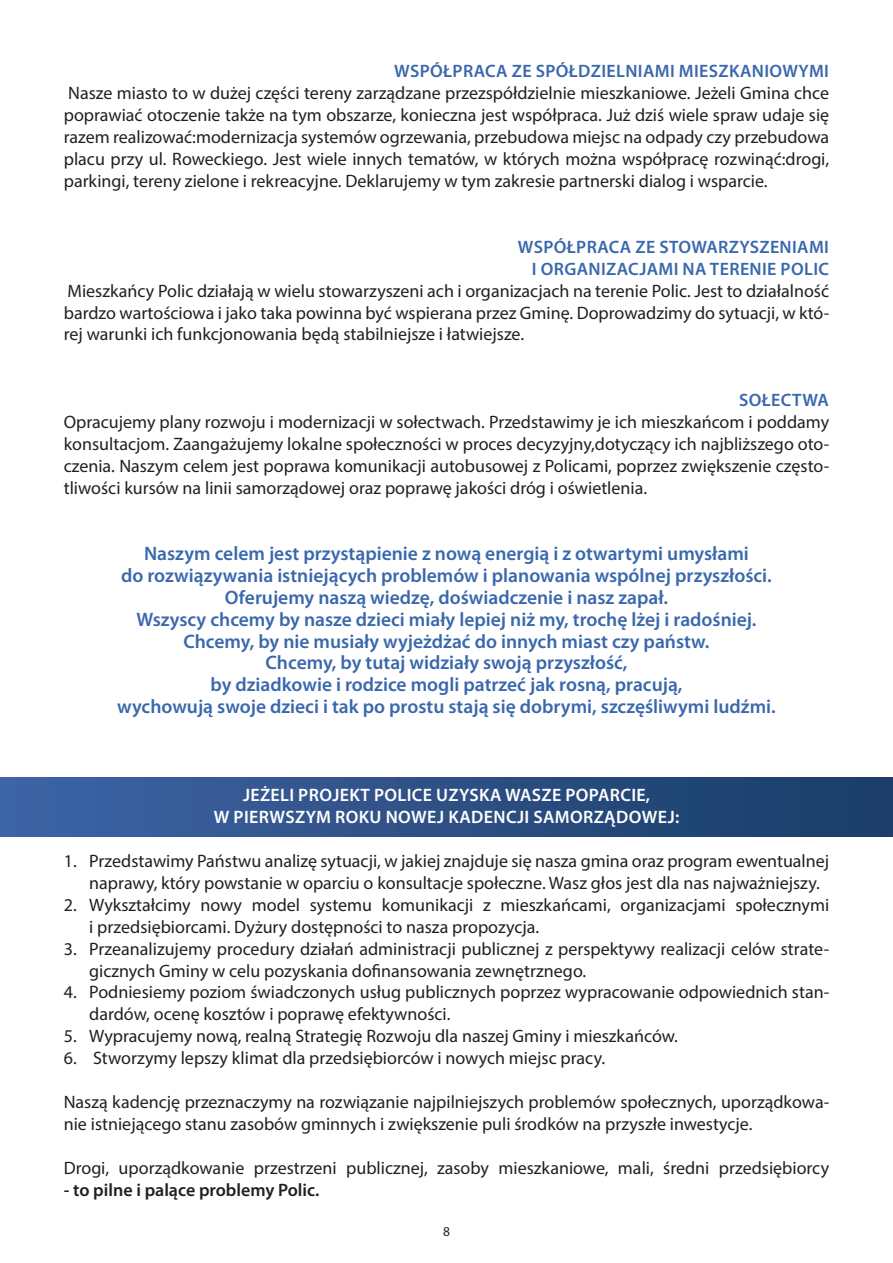
<style>
.page{position:relative;width:893px;height:1263px;background:#fff}
.page>*{position:absolute;margin:0;border:0;box-sizing:border-box;transform-origin:0 0}
.t1{font:600 19.5px "Myriad Pro";color:#3a68ad}
.t2{font:18px/21.9px "Myriad Pro";color:#231f20}
.akapit{font:600 18px "Myriad Pro";letter-spacing:.02em;color:#3a68ad}
.akapit-2{font:600 18px "Myriad Pro";letter-spacing:.02em;color:#fff}
.t3{font:600 18px "Myriad Pro";color:#231f20}
.t4{font:13.5px "Myriad Pro";color:#231f20}
</style>
<div class="page">
<div style="left:0;top:777px;width:893px;height:60px;background:linear-gradient(to right,#3f64a5,#1a3d66)"></div>
<p class="akapit" style="left:394px;top:60px;width:436px">WSPÓŁPRACA ZE SPÓŁDZIELNIAMI MIESZKANIOWYMI</p>
<p class="t2" style="left:64px;top:82px;width:767px;text-align:justify">Nasze miasto to w dużej części tereny zarządzane przezspółdzielnie mieszkaniowe. Jeżeli Gmina chce poprawiać otoczenie także na tym obszarze, konieczna jest współpraca. Już dziś wiele spraw udaje się razem realizować:modernizacja systemów ogrzewania, przebudowa miejsc na odpady czy przebudowa placu przy ul. Roweckiego. Jest wiele innych tematów, w których można współpracę rozwinąć:drogi, parkingi, tereny zielone i rekreacyjne. Deklarujemy w tym zakresie partnerski dialog i wsparcie.</p>
<p class="akapit" style="left:518px;top:235px;width:313px">WSPÓŁPRACA ZE STOWARZYSZENIAMI</p>
<p class="akapit" style="left:532px;top:257px;width:299px">I ORGANIZACJAMI NA TERENIE POLIC</p>
<p class="t2" style="left:64px;top:279px;width:767px;text-align:justify">Mieszkańcy Polic działają w wielu stowarzyszeni ach i organizacjach na terenie Polic. Jest to działalność bardzo wartościowa i jako taka powinna być wspierana przez Gminę. Doprowadzimy do sytuacji, w któ&shy;rej warunki ich funkcjonowania będą stabilniejsze i łatwiejsze.</p>
<p class="akapit" style="left:739px;top:389px;width:91px">SOŁECTWA</p>
<p class="t2" style="left:64px;top:411px;width:767px;text-align:justify">Opracujemy plany rozwoju i modernizacji w sołectwach. Przedstawimy je ich mieszkańcom i poddamy konsultacjom. Zaangażujemy lokalne społeczności w proces decyzyjny,dotyczący ich najbliższego oto&shy;czenia. Naszym celem jest poprawa komunikacji autobusowej z Policami, poprzez zwiększenie często&shy;tliwości kursów na linii samorządowej oraz poprawę jakości dróg i oświetlenia.</p>
<p class="t1" style="left:144px;top:541px;width:606px">Naszym celem jest przystąpienie z nową energią i z otwartymi umysłami</p>
<p class="t1" style="left:121px;top:563px;width:652px">do rozwiązywania istniejących problemów i planowania wspólnej przyszłości.</p>
<p class="t1" style="left:225px;top:585px;width:445px">Oferujemy naszą wiedzę, doświadczenie i nasz zapał.</p>
<p class="t1" style="left:136px;top:607px;width:622px">Wszyscy chcemy by nasze dzieci miały lepiej niż my, trochę lżej i radośniej.</p>
<p class="t1" style="left:183px;top:629px;width:528px">Chcemy, by nie musiały wyjeżdżać do innych miast czy państw.</p>
<p class="t1" style="left:266px;top:650px;width:363px">Chcemy, by tutaj widziały swoją przyszłość,</p>
<p class="t1" style="left:210px;top:672px;width:474px">by dziadkowie i rodzice mogli patrzeć jak rosną, pracują,</p>
<p class="t1" style="left:117px;top:694px;width:660px">wychowują swoje dzieci i tak po prostu stają się dobrymi, szczęśliwymi ludźmi.</p>
<p class="akapit-2" style="left:243px;top:783px;width:409px">JEŻELI PROJEKT POLICE UZYSKA WASZE POPARCIE,</p>
<p class="akapit-2" style="left:214px;top:805px;width:467px">W PIERWSZYM ROKU NOWEJ KADENCJI SAMORZĄDOWEJ:</p>
<p class="t2" style="left:89px;top:849px;width:741px;text-indent:-26px">1. Przedstawimy Państwu analizę sytuacji, w jakiej znajduje się nasza gmina oraz program ewentualnej naprawy, który powstanie w oparciu o konsultacje społeczne. Wasz głos jest dla nas najważniejszy.</p>
<p class="t2" style="left:89px;top:893px;width:741px;text-indent:-26px">2. Wykształcimy nowy model systemu komunikacji z mieszkańcami, organizacjami społecznymi i przedsiębiorcami. Dyżury dostępności to nasza propozycja.</p>
<p class="t2" style="left:89px;top:937px;width:741px;text-indent:-26px">3. Przeanalizujemy procedury działań administracji publicznej z perspektywy realizacji celów strate&shy;gicznych Gminy w celu pozyskania dofinansowania zewnętrznego.</p>
<p class="t2" style="left:89px;top:981px;width:741px;text-indent:-26px">4. Podniesiemy poziom świadczonych usług publicznych poprzez wypracowanie odpowiednich stan&shy;dardów, ocenę kosztów i poprawę efektywności.</p>
<p class="t2" style="left:64px;top:1025px;width:616px">5. Wypracujemy nową, realną Strategię Rozwoju dla naszej Gminy i mieszkańców.</p>
<p class="t2" style="left:64px;top:1047px;width:543px">6. Stworzymy lepszy klimat dla przedsiębiorców i nowych miejsc pracy.</p>
<p class="t2" style="left:64px;top:1091px;width:767px">Naszą kadencję przeznaczymy na rozwiązanie najpilniejszych problemów społecznych, uporządkowa&shy;nie istniejącego stanu zasobów gminnych i zwiększenie puli środków na przyszłe inwestycje.</p>
<p class="t2" style="left:64px;top:1157px;width:767px">Drogi, uporządkowanie przestrzeni publicznej, zasoby mieszkaniowe, mali, średni przedsiębiorcy</p>
<p class="t3" style="left:64px;top:1178px;width:257px">- to pilne i palące problemy Polic.</p>
<p class="t4" style="left:443px;top:1223px;width:8px">8</p>
</div>
